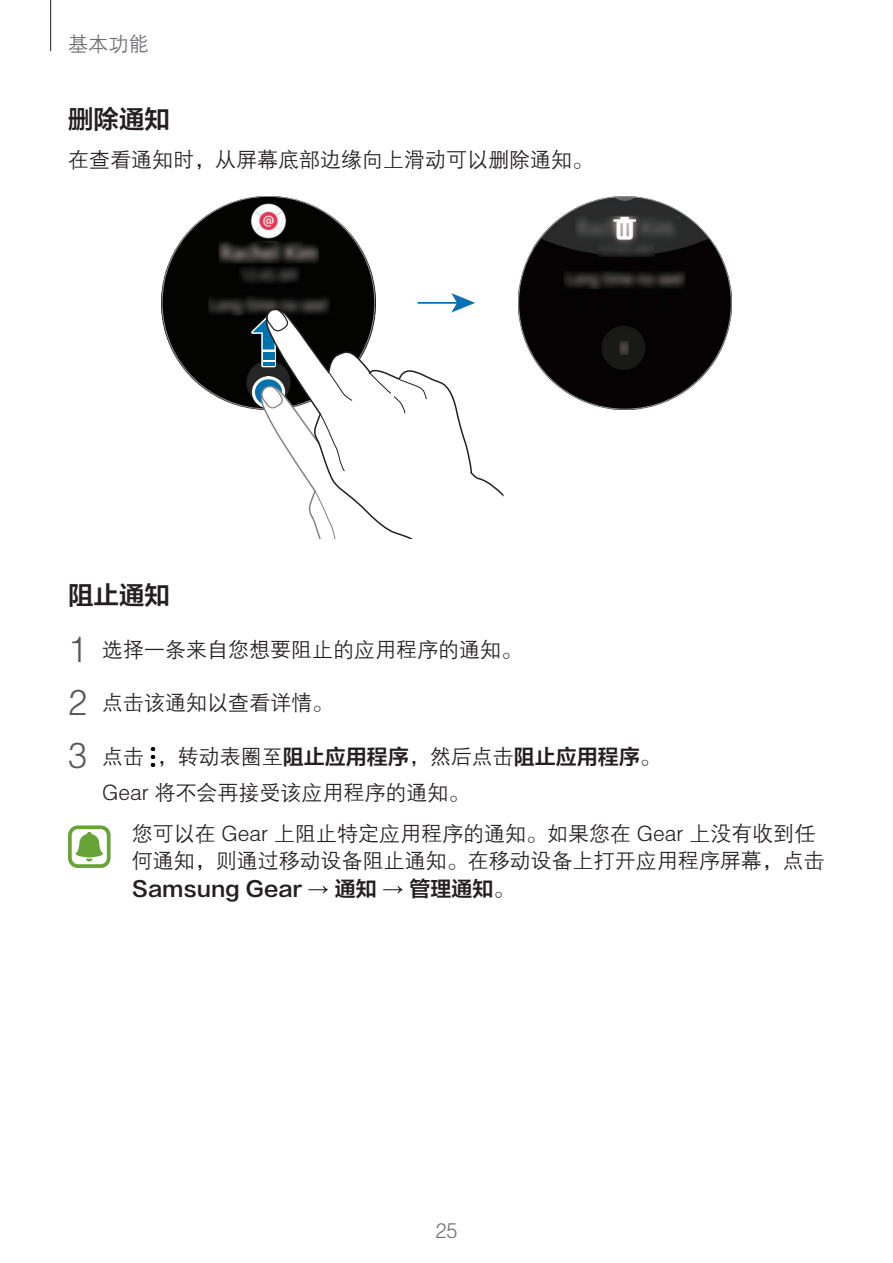
<style>
.page{position:relative;width:893px;height:1263px;background:#fff}
.page>*{position:absolute;margin:0;border:0;box-sizing:border-box;transform-origin:0 0}
.t1{font:25.5px "FZLTZCHJW GB1 0";color:#231f20}
.t2{font:21px/36.3px "FZZDXJW GB1 0";color:#231f20}
.t3{font:21px "FZLTZCHJW GB1 0";color:#231f20}
.t4{font:21px "FZZDXJW GB1 0";color:#6c6d70;scale:.95 1}
.t5{font:20.25px "FZZDXJW GB1 0";color:#6c6d70}
.s1{font-size:36px;color:#57585a}
.s2{font-family:"FZLTZCHJW GB1 0"}
.s3{font-family:"Arial"}
.s4{font-family:"FZZDXJW GB1 0"}
</style>
<div class="page">
<hr style="left:50px;top:0;width:1px;height:51px;background:#231f20">
<img style="left:162px;top:196px;width:213px;height:212px">
<svg style="left:245px;top:293px;width:254px;height:246px"></svg>
<img style="left:518px;top:197px;width:213px;height:212px">
<img style="left:150px;top:747px;width:6px;height:20px">
<svg style="left:68px;top:825px;width:43px;height:43px"></svg>
<p class="t5" style="left:68px;top:33px;width:82px">基本功能</p>
<p class="t1" style="left:68px;top:105px;width:103px">删除通知</p>
<p class="t2" style="left:68px;top:142px;width:527px">在查看通知时，从屏幕底部边缘向上滑动可以删除通知。</p>
<p class="t1" style="left:68px;top:581px;width:103px">阻止通知</p>
<p class="t2" style="left:68px;top:632px;width:456px"><span class="s1">1</span> 选择一条来自您想要阻止的应用程序的通知。</p>
<p class="t2" style="left:68px;top:686px;width:267px"><span class="s1">2</span> 点击该通知以查看详情。</p>
<p class="t2" style="left:102px;top:739px;width:560px;text-indent:-34px"><span class="s1">3</span> 点击 ，转动表圈至<span class="s2">阻止应用程序</span>，然后点击<span class="s2">阻止应用程序</span>。<br>Gear 将不会再接受该应用程序的通知。</p>
<p class="t2" style="left:132px;top:820px;width:695px;line-height:27.8px">您可以在 Gear 上阻止特定应用程序的通知。如果您在 Gear 上没有收到任何通知，则通过移动设备阻止通知。在移动设备上打开应用程序屏幕，点击</p>
<p class="t3" style="left:132px;top:877px;width:384px">Samsung Gear <span class="s3">→</span> 通知 <span class="s3">→</span> 管理通知<span class="s4">。</span></p>
<p class="t4" style="left:435px;top:1220px;width:25px">25</p>
</div>
